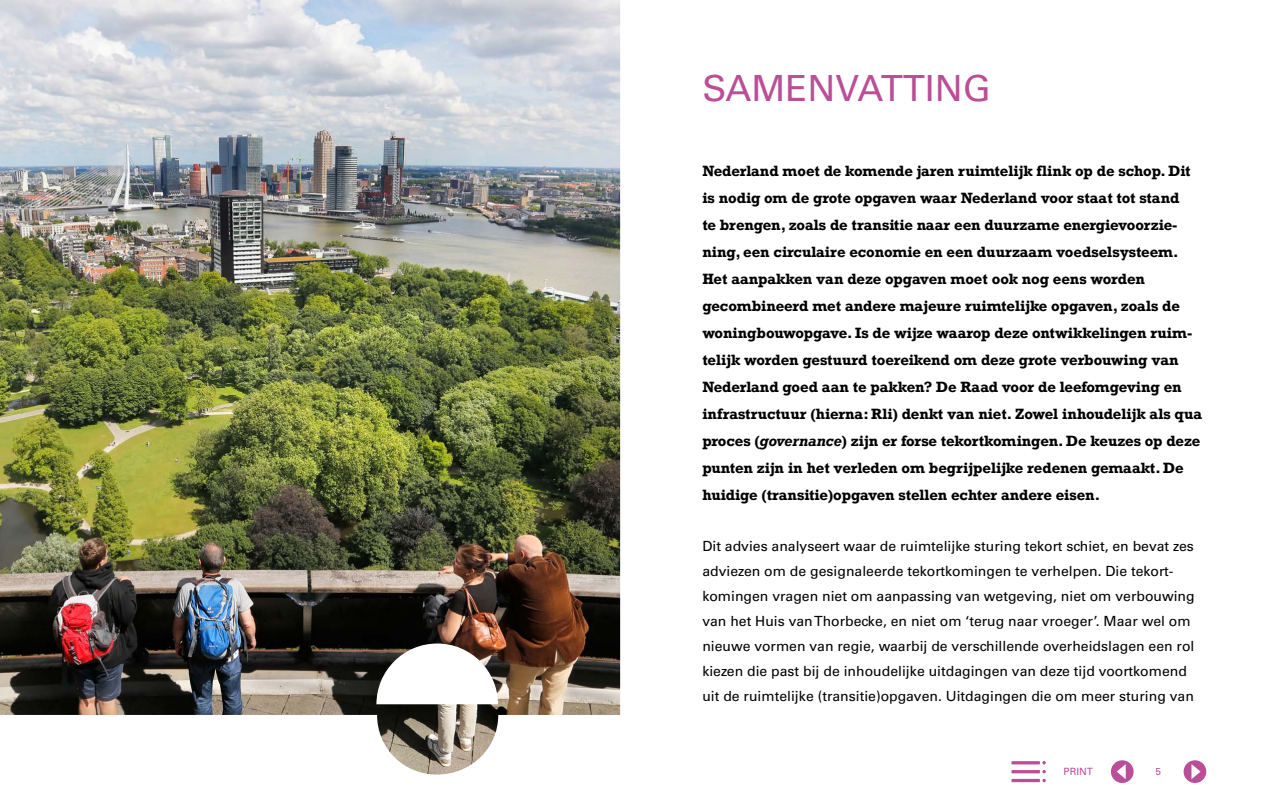
<style>
.page{position:relative;width:1280px;height:800px;background:#fff}
.page>*{position:absolute;margin:0;border:0;box-sizing:border-box;transform-origin:0 0}
.HOOFDSTUK_TITEL__H1{font:36px "Univers LT Std";color:#ba4e97}
.Inleiding__P{font:700 14px/27px "Rockwell";letter-spacing:-.01em;color:#000}
.platte_tekst__P{font:14px/25px "Univers LT Std";color:#000}
.t1{font:10px "Univers LT Std";color:#ba4e97}
.s1{font-style:italic}
</style>
<div class="page">
<svg style="left:1184px;top:760px;width:22px;height:23px"></svg>
<svg style="left:1111px;top:760px;width:23px;height:23px"></svg>
<svg style="left:1042px;top:779px;width:4px;height:3px"></svg>
<hr style="left:1011px;top:779px;width:29px;height:3px;background:#ba4e97">
<hr style="left:1011px;top:770px;width:29px;height:3px;background:#ba4e97">
<svg style="left:1042px;top:770px;width:4px;height:3px"></svg>
<hr style="left:1011px;top:761px;width:29px;height:3px;background:#ba4e97">
<svg style="left:1042px;top:761px;width:4px;height:3px"></svg>
<img style="left:0;top:0;width:620px;height:775px">
<h1 class="HOOFDSTUK_TITEL__H1" style="left:702px;top:67px;width:290px">SAMENVATTING</h1>
<p class="Inleiding__P" style="left:702px;top:157px;width:501px">Nederland moet de komende jaren ruimtelijk flink op de schop. Dit is nodig om de grote opgaven waar Nederland voor staat tot stand<br>te brengen, zoals de transitie naar een duurzame energievoorzie&shy;ning, een circulaire economie en een duurzaam voedselsysteem.<br>Het aanpakken van deze opgaven moet ook nog eens worden gecombineerd met andere majeure ruimtelijke opgaven, zoals de woningbouwopgave. Is de wijze waarop deze ontwikkelingen ruim&shy;telijk worden gestuurd toereikend om deze grote verbouwing van Nederland goed aan te pakken? De Raad voor de leefomgeving en infrastructuur (hierna: Rli) denkt van niet. Zowel inhoudelijk als qua proces (<span class="s1">governance</span>) zijn er forse tekortkomingen. De keuzes op deze punten zijn in het verleden om begrijpelijke redenen gemaakt. De huidige (transitie)opgaven stellen echter andere eisen.</p>
<p class="platte_tekst__P" style="left:702px;top:534px;width:494px">Dit advies analyseert waar de ruimtelijke sturing tekort schiet, en bevat zes adviezen om de gesignaleerde tekortkomingen te verhelpen. Die tekort&shy;komingen vragen niet om aanpassing van wetgeving, niet om verbouwing van het Huis van Thorbecke, en niet om ‘terug naar vroeger’. Maar wel om nieuwe vormen van regie, waarbij de verschillende overheidslagen een rol kiezen die past bij de inhoudelijke uitdagingen van deze tijd voortkomend uit de ruimtelijke (transitie)opgaven. Uitdagingen die om meer sturing van</p>
<p class="t1" style="left:1064px;top:765px;width:31px">PRINT</p>
<p class="t1" style="left:1155px;top:765px;width:7px">5</p>
</div>
